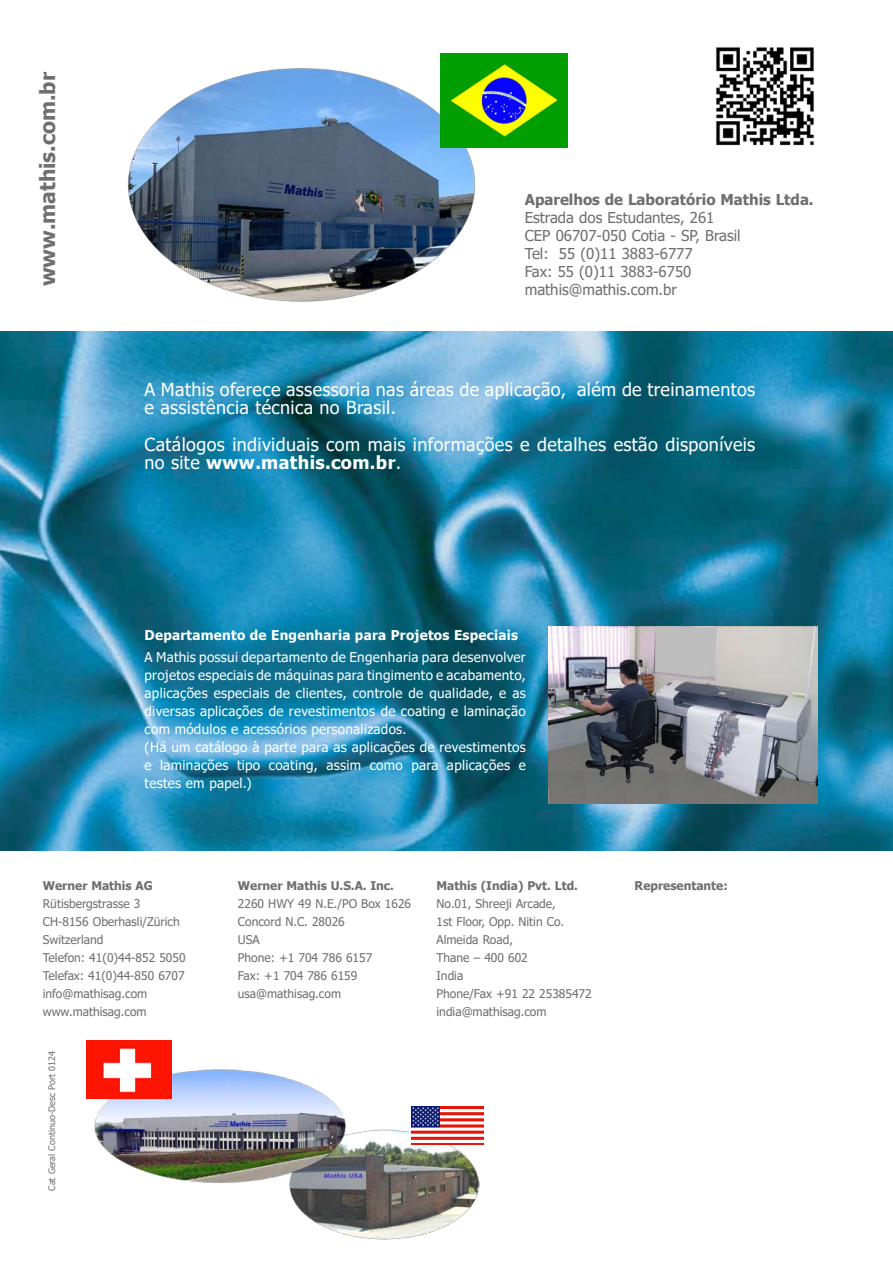
<style>
.page{position:relative;width:893px;height:1263px;background:#fff}
.page>*{position:absolute;margin:0;border:0;box-sizing:border-box;transform-origin:0 0}
.t1{font:700 21px "Tahoma";color:#6d6f71}
.t2{font:18px/18px "Tahoma";letter-spacing:.02em;color:#fff}
.t3{font:15px/18px "Tahoma";color:#6d6f71}
.t4{font:700 15px "Tahoma";color:#6d6f71}
.t5{font:13.5px/18px "Tahoma";letter-spacing:.02em;color:#fff}
.t6{font:700 13.5px "Tahoma";letter-spacing:.02em;color:#fff}
.t7{font:12px/18px "Tahoma";color:#6d6f71}
.t8{font:700 12px "Tahoma";color:#6d6f71}
.t9{font:9px "Tahoma";color:#6d6f71}
.s1{font-weight:700}
</style>
<div class="page">
<svg style="left:0;top:332px;width:893px;height:518px;background:#1d7c9e"></svg>
<img style="left:127px;top:68px;width:350px;height:234px">
<img style="left:440px;top:53px;width:127px;height:94px">
<img style="left:289px;top:1129px;width:190px;height:111px">
<img style="left:92px;top:1069px;width:256px;height:117px">
<img style="left:87px;top:1040px;width:85px;height:58px">
<img style="left:411px;top:1107px;width:73px;height:38px">
<img style="left:549px;top:626px;width:268px;height:177px">
<img style="left:716px;top:47px;width:98px;height:99px">
<h1 class="t1" style="left:33px;top:286px;width:216px;rotate:-90deg">www.mathis.com.br</h1>
<p class="t4" style="left:525px;top:189px;width:290px">Aparelhos de Laboratório Mathis Ltda.</p>
<p class="t3" style="left:525px;top:209px;width:217px">Estrada dos Estudantes, 261<br>CEP 06707-050 Cotia - SP, Brasil<br>Tel: 55 (0)11 3883-6777<br>Fax: 55 (0)11 3883-6750 mathis@mathis.com.br</p>
<h2 class="t2" style="left:145px;top:382px;width:612px">A Mathis oferece assessoria nas áreas de aplicação, além de treinamentos e assistência técnica no Brasil.</h2>
<h2 class="t2" style="left:145px;top:436px;width:612px">Catálogos individuais com mais informações e detalhes estão disponíveis no site <span class="s1">www.mathis.com.br</span>.</h2>
<p class="t6" style="left:145px;top:626px;width:375px">Departamento de Engenharia para Projetos Especiais</p>
<p class="t5" style="left:145px;top:649px;width:383px">A Mathis possui departamento de Engenharia para desenvolver projetos especiais de máquinas para tingimento e acabamento, aplicações especiais de clientes, controle de qualidade, e as diversas aplicações de revestimentos de coating e laminação com módulos e acessórios personalizados.<br>(Há um catálogo à parte para as aplicações de revestimentos e laminações tipo coating, assim como para aplicações e testes em papel.)</p>
<p class="t8" style="left:43px;top:877px;width:111px">Werner Mathis AG</p>
<p class="t7" style="left:43px;top:895px;width:144px">Rütisbergstrasse 3<br>CH-8156 Oberhasli/Zürich<br>Switzerland<br>Telefon: 41(0)44-852 5050<br>Telefax: 41(0)44-850 6707 info@mathisag.com www.mathisag.com</p>
<p class="t9" style="left:46px;top:1191px;width:141px;rotate:-90deg">Cat Geral Continuo-Desc Port 0124</p>
<p class="t8" style="left:238px;top:877px;width:158px">Werner Mathis U.S.A. Inc.</p>
<p class="t7" style="left:238px;top:895px;width:175px">2260 HWY 49 N.E./PO Box 1626<br>Concord N.C. 28026<br>USA<br>Phone: +1 704 786 6157<br>Fax: +1 704 786 6159 usa@mathisag.com</p>
<p class="t8" style="left:437px;top:877px;width:143px">Mathis (India) Pvt. Ltd.</p>
<p class="t7" style="left:437px;top:895px;width:157px">No.01, Shreeji Arcade,<br>1st Floor, Opp. Nitin Co.<br>Almeida Road,<br>Thane – 400 602<br>India<br>Phone/Fax +91 22 25385472 india@mathisag.com</p>
<p class="t8" style="left:635px;top:877px;width:95px">Representante:</p>
</div>
